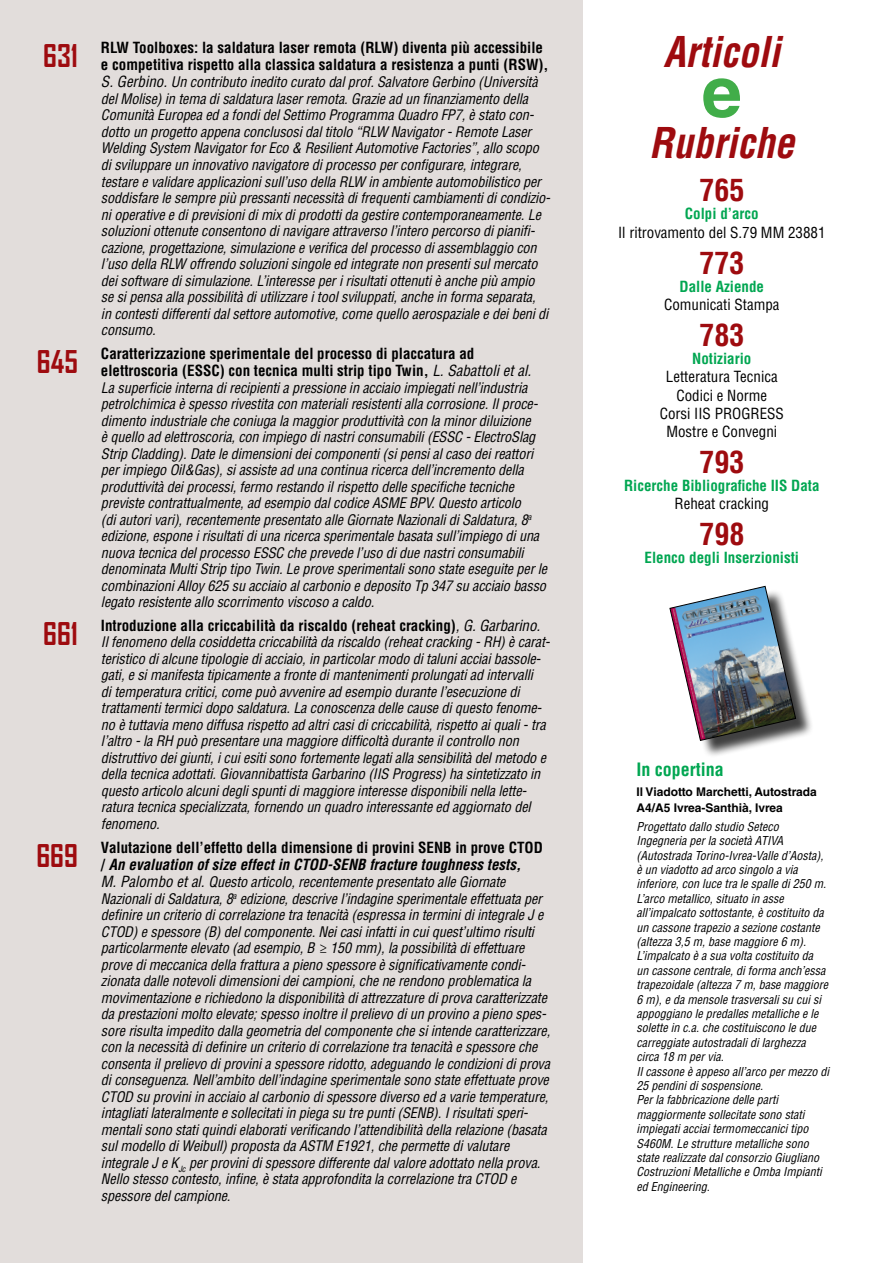
<style>
.page{position:relative;width:893px;height:1263px;background:#fff}
.page>*{position:absolute;margin:0;border:0;box-sizing:border-box;transform-origin:0 0}
.editoriale_testo{font:700 70.65px "Helvetica LT Std";color:#41ad49}
.editoriale_testo-2{font:italic 700 condensed 41.4px "Helvetica LT Std";color:#9e0b0f;scale:.96 1}
.editoriale_testo-3{font:700 condensed 30px "Helvetica LT Std";color:#9e0b0f}
.editoriale_testo-4{font:700 30px "Agency FB";color:#9e0b0f}
.editoriale_testo-5{font:700 condensed 18px "Helvetica LT Std";color:#00a651}
.editoriale_testo-6{font:700 condensed 15px/17.2px "Helvetica LT Std";color:#000}
.editoriale_testo-7{font:condensed 15px "Helvetica LT Std";color:#000}
.editoriale_testo-8{font:700 condensed 15px "Helvetica LT Std";color:#00a651}
.editoriale_testo-9{font:italic condensed 14.25px/16.5px "Helvetica LT Std";letter-spacing:-.01em;color:#000}
.editoriale_testo-10{font:italic condensed 12px/14.4px "Helvetica LT Std";color:#000}
.editoriale_testo-11{font:700 12px/15.9px "Helvetica LT Std";color:#000}
.s1{font-size:15px}
.s2{font-weight:400;font-style:italic}
.s3{font-style:italic}
</style>
<div class="page">
<div style="left:0;top:0;width:583px;height:1263px;background:#e2dddb"></div>
<div style="left:673px;top:589px;width:141px;height:169px;background:#000;opacity:.75"></div>
<img style="left:670px;top:586px;width:126px;height:155px">
<p class="editoriale_testo-4" style="left:43px;top:37px;width:36px">631</p>
<p class="editoriale_testo-6" style="left:101px;top:39px;width:449px">RLW Toolboxes: la saldatura laser remota (RLW) diventa più accessibile e competitiva rispetto alla classica saldatura a resistenza a punti (RSW),</p>
<p class="editoriale_testo-9" style="left:101px;top:74px;width:451px"><span class="s1">S. Gerbino.</span> Un contributo inedito curato dal prof. Salvatore Gerbino (Università del Molise) in tema di saldatura laser remota. Grazie ad un finanziamento della Comunità Europea ed a fondi del Settimo Programma Quadro FP7, è stato con&shy;dotto un progetto appena conclusosi dal titolo “RLW Navigator - Remote Laser Welding System Navigator for Eco &amp; Resilient Automotive Factories”, allo scopo di sviluppare un innovativo navigatore di processo per configurare, integrare, testare e validare applicazioni sull’uso della RLW in ambiente automobilistico per soddisfare le sempre più pressanti necessità di frequenti cambiamenti di condizio&shy;ni operative e di previsioni di mix di prodotti da gestire contemporaneamente. Le soluzioni ottenute consentono di navigare attraverso l’intero percorso di pianifi&shy;cazione, progettazione, simulazione e verifica del processo di assemblaggio con l’uso della RLW offrendo soluzioni singole ed integrate non presenti sul mercato dei software di simulazione. L’interesse per i risultati ottenuti è anche più ampio se si pensa alla possibilità di utilizzare i tool sviluppati, anche in forma separata,<br>in contesti differenti dal settore automotive, come quello aerospaziale e dei beni di consumo.</p>
<p class="editoriale_testo-4" style="left:37px;top:343px;width:43px">645</p>
<p class="editoriale_testo-6" style="left:101px;top:345px;width:375px">Caratterizzazione sperimentale del processo di placcatura ad</p>
<p class="editoriale_testo-6" style="left:101px;top:362px;width:432px">elettroscoria (ESSC) con tecnica multi strip tipo Twin, <span class="s2">L. Sabattoli et al.</span></p>
<p class="editoriale_testo-9" style="left:101px;top:379px;width:448px">La superficie interna di recipienti a pressione in acciaio impiegati nell’industria petrolchimica è spesso rivestita con materiali resistenti alla corrosione. Il proce&shy;dimento industriale che coniuga la maggior produttività con la minor diluizione<br>è quello ad elettroscoria, con impiego di nastri consumabili (ESSC - ElectroSlag Strip Cladding). Date le dimensioni dei componenti (si pensi al caso dei reattori per impiego Oil&amp;Gas), si assiste ad una continua ricerca dell’incremento della produttività dei processi, fermo restando il rispetto delle specifiche tecniche previste contrattualmente, ad esempio dal codice ASME BPV. Questo articolo<br>(di autori vari), recentemente presentato alle Giornate Nazionali di Saldatura, 8<sup>a </sup>edizione, espone i risultati di una ricerca sperimentale basata sull’impiego di una nuova tecnica del processo ESSC che prevede l’uso di due nastri consumabili denominata Multi Strip tipo Twin. Le prove sperimentali sono state eseguite per le combinazioni Alloy 625 su acciaio al carbonio e deposito Tp 347 su acciaio basso legato resistente allo scorrimento viscoso a caldo.</p>
<p class="editoriale_testo-4" style="left:43px;top:615px;width:36px">661</p>
<p class="editoriale_testo-6" style="left:101px;top:617px;width:441px">Introduzione alla criccabilità da riscaldo (reheat cracking)<span class="s2">, G. Garbarino.</span></p>
<p class="editoriale_testo-9" style="left:101px;top:634px;width:450px">Il fenomeno della cosiddetta criccabilità da riscaldo (reheat cracking - RH) è carat&shy;teristico di alcune tipologie di acciaio, in particolar modo di taluni acciai bassole&shy;gati, e si manifesta tipicamente a fronte di mantenimenti prolungati ad intervalli<br>di temperatura critici, come può avvenire ad esempio durante l’esecuzione di trattamenti termici dopo saldatura. La conoscenza delle cause di questo fenome&shy;no è tuttavia meno diffusa rispetto ad altri casi di criccabilità, rispetto ai quali - tra l’altro - la RH può presentare una maggiore difficoltà durante il controllo non distruttivo dei giunti, i cui esiti sono fortemente legati alla sensibilità del metodo e della tecnica adottati. Giovannibattista Garbarino (IIS Progress) ha sintetizzato in questo articolo alcuni degli spunti di maggiore interesse disponibili nella lette&shy;ratura tecnica specializzata, fornendo un quadro interessante ed aggiornato del fenomeno.</p>
<p class="editoriale_testo-4" style="left:36px;top:837px;width:43px">669</p>
<p class="editoriale_testo-6" style="left:101px;top:838px;width:443px">Valutazione dell’effetto della dimensione di provini SENB in prove CTOD / <span class="s3">An evaluation of size effect in CTOD-SENB fracture toughness tests,</span></p>
<p class="editoriale_testo-9" style="left:101px;top:874px;width:451px"><span class="s1">M. Palombo et al.</span> Questo articolo, recentemente presentato alle Giornate Nazionali di Saldatura, 8<sup>a</sup> edizione, descrive l’indagine sperimentale effettuata per definire un criterio di correlazione tra tenacità (espressa in termini di integrale J e CTOD) e spessore (B) del componente. Nei casi infatti in cui quest’ultimo risulti particolarmente elevato (ad esempio, B ≥ 150 mm), la possibilità di effettuare prove di meccanica della frattura a pieno spessore è significativamente condi&shy;zionata dalle notevoli dimensioni dei campioni, che ne rendono problematica la movimentazione e richiedono la disponibilità di attrezzature di prova caratterizzate da prestazioni molto elevate; spesso inoltre il prelievo di un provino a pieno spes&shy;sore risulta impedito dalla geometria del componente che si intende caratterizzare, con la necessità di definire un criterio di correlazione tra tenacità e spessore che consenta il prelievo di provini a spessore ridotto, adeguando le condizioni di prova di conseguenza. Nell’ambito dell’indagine sperimentale sono state effettuate prove CTOD su provini in acciaio al carbonio di spessore diverso ed a varie temperature, intagliati lateralmente e sollecitati in piega su tre punti (SENB). I risultati speri&shy;mentali sono stati quindi elaborati verificando l’attendibilità della relazione (basata sul modello di Weibull) proposta da ASTM E1921, che permette di valutare integrale J e K<sub>Jc</sub> per provini di spessore differente dal valore adottato nella prova.<br>Nello stesso contesto, infine, è stata approfondita la correlazione tra CTOD e spessore del campione.</p>
<p class="editoriale_testo-2" style="left:663px;top:26px;width:123px">Articoli</p>
<p class="editoriale_testo" style="left:702px;top:49px;width:42px">e</p>
<p class="editoriale_testo-2" style="left:649px;top:116px;width:153px">Rubriche</p>
<p class="editoriale_testo-3" style="left:699px;top:172px;width:46px">765</p>
<p class="editoriale_testo-8" style="left:685px;top:205px;width:75px">Colpi d’arco</p>
<p class="editoriale_testo-7" style="left:618px;top:223px;width:209px">Il ritrovamento del S.79 MM 23881</p>
<p class="editoriale_testo-3" style="left:699px;top:244px;width:46px">773</p>
<p class="editoriale_testo-8" style="left:679px;top:277px;width:86px">Dalle Aziende</p>
<p class="editoriale_testo-7" style="left:664px;top:295px;width:117px">Comunicati Stampa</p>
<p class="editoriale_testo-3" style="left:699px;top:316px;width:46px">783</p>
<p class="editoriale_testo-8" style="left:692px;top:349px;width:61px">Notiziario</p>
<p class="editoriale_testo-7" style="left:666px;top:368px;width:113px">Letteratura Tecnica</p>
<p class="editoriale_testo-7" style="left:676px;top:386px;width:92px">Codici e Norme</p>
<p class="editoriale_testo-7" style="left:660px;top:404px;width:126px">Corsi IIS PROGRESS</p>
<p class="editoriale_testo-7" style="left:666px;top:422px;width:112px">Mostre e Convegni</p>
<p class="editoriale_testo-3" style="left:699px;top:443px;width:46px">793</p>
<p class="editoriale_testo-8" style="left:624px;top:476px;width:197px">Ricerche Bibliografiche IIS Data</p>
<p class="editoriale_testo-7" style="left:675px;top:494px;width:96px">Reheat cracking</p>
<p class="editoriale_testo-3" style="left:699px;top:516px;width:46px">798</p>
<p class="editoriale_testo-8" style="left:645px;top:549px;width:156px">Elenco degli Inserzionisti</p>
<p class="editoriale_testo-5" style="left:636px;top:758px;width:89px">In copertina</p>
<p class="editoriale_testo-11" style="left:636px;top:784px;width:182px">Il Viadotto Marchetti, Autostrada<br>A4/A5 Ivrea-Santhià, Ivrea</p>
<p class="editoriale_testo-10" style="left:636px;top:819px;width:144px">Progettato dallo studio Seteco</p>
<p class="editoriale_testo-10" style="left:636px;top:834px;width:148px">Ingegneria per la società ATIVA</p>
<p class="editoriale_testo-10" style="left:636px;top:848px;width:189px">(Autostrada Torino-Ivrea-Valle d’Aosta), è un viadotto ad arco singolo a via</p>
<p class="editoriale_testo-10" style="left:636px;top:877px;width:191px">inferiore, con luce tra le spalle di 250 m.</p>
<p class="editoriale_testo-10" style="left:636px;top:891px;width:149px">L’arco metallico, situato in asse</p>
<p class="editoriale_testo-10" style="left:636px;top:906px;width:189px">all’impalcato sottostante, è costituito da un cassone trapezio a sezione costante (altezza 3,5 m, base maggiore 6 m).</p>
<p class="editoriale_testo-10" style="left:636px;top:949px;width:193px">L’impalcato è a sua volta costituito da<br>un cassone centrale, di forma anch’essa trapezoidale (altezza 7 m, base maggiore 6 m), e da mensole trasversali su cui si appoggiano le predalles metalliche e le solette in c.a. che costituiscono le due carreggiate autostradali di larghezza circa 18 m per via.</p>
<p class="editoriale_testo-10" style="left:636px;top:1064px;width:194px">Il cassone è appeso all’arco per mezzo di<br>25 pendini di sospensione.</p>
<p class="editoriale_testo-10" style="left:636px;top:1093px;width:143px">Per la fabbricazione delle parti</p>
<p class="editoriale_testo-10" style="left:636px;top:1107px;width:187px">maggiormente sollecitate sono stati impiegati acciai termomeccanici tipo S460M. Le strutture metalliche sono state realizzate dal consorzio Giugliano Costruzioni Metalliche e Omba Impianti ed Engineering.</p>
</div>
